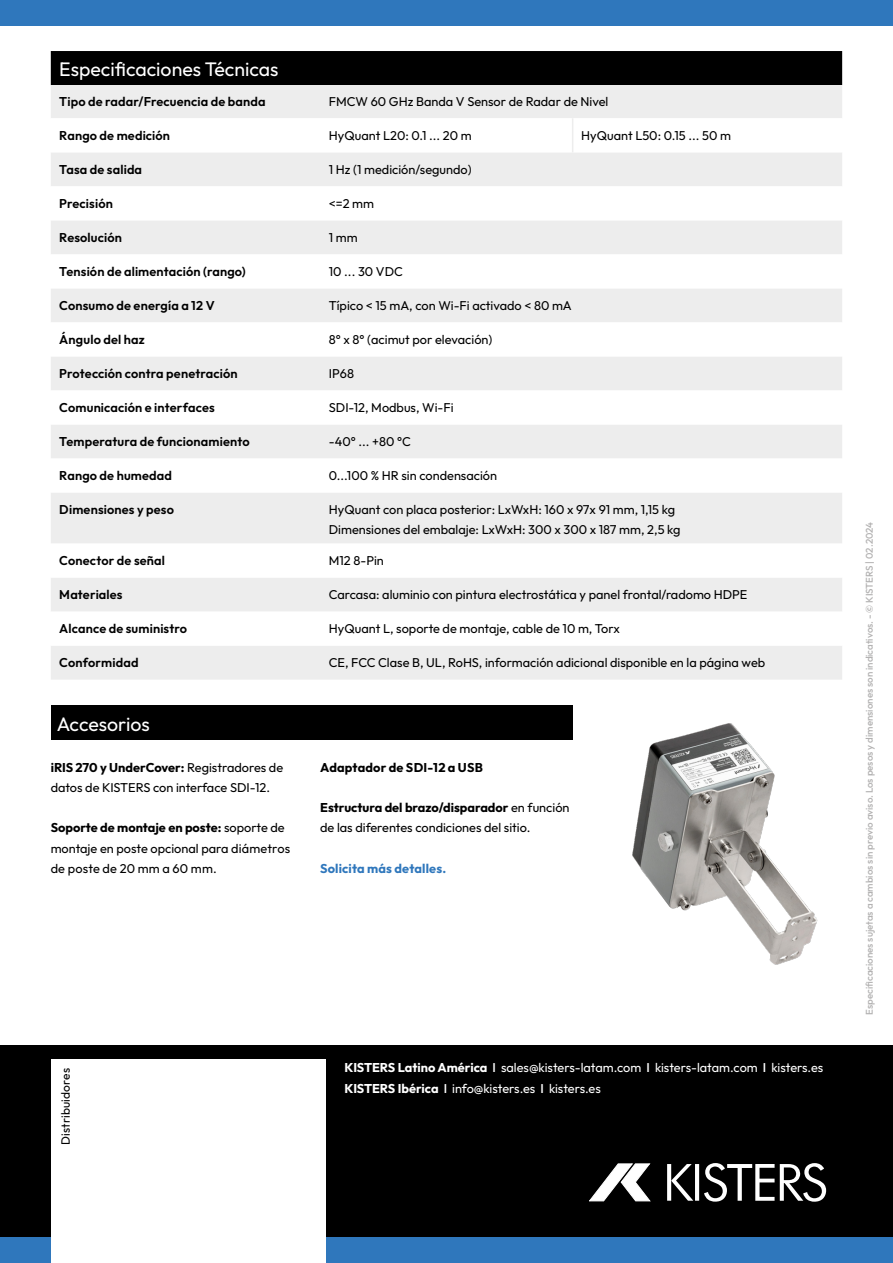
<style>
.page{position:relative;width:893px;height:1263px;background:#fff}
.page>*{position:absolute;margin:0;border:0;box-sizing:border-box;transform-origin:0 0}
.t1{font:19.5px "Outfit";color:#fff}
.t2{font:12.75px/20.2px "Outfit";color:#000}
.t3{font:600 12.75px "Outfit";letter-spacing:.01em;color:#000}
.t4{font:12.75px/20.2px "Outfit";color:#fff}
.t5{font:700 12.75px "Outfit";letter-spacing:.01em;color:#000}
.t6{font:700 12.75px "Outfit";letter-spacing:.01em;color:#2f77bc}
.t7{font:12px "Outfit";letter-spacing:.015em;color:#000}
.t8{font:500 9.75px "Outfit";color:#b3b2b2}
.s1{font-weight:700}
.s2{font-weight:500}
</style>
<div class="page">
<img style="left:632px;top:723px;width:186px;height:242px">
<div style="left:0;top:1046px;width:893px;height:217px;background:#000"></div>
<div style="left:0;top:0;width:893px;height:26px;background:#2f77bc"></div>
<div style="left:0;top:1237px;width:893px;height:26px;background:#2f77bc"></div>
<svg style="left:667px;top:1164px;width:4px;height:37px"></svg>
<svg style="left:671px;top:1164px;width:22px;height:37px"></svg>
<hr style="left:695px;top:1164px;width:4px;height:37px;background:#fff">
<svg style="left:704px;top:1163px;width:122px;height:39px"></svg>
<svg style="left:589px;top:1163px;width:61px;height:38px"></svg>
<div style="left:51px;top:1059px;width:274px;height:204px;background:#fff"></div>
<div style="left:51px;top:51px;width:791px;height:34px;background:#000"></div>
<div style="left:51px;top:85px;width:791px;height:595px;background:#ededed"></div>
<svg style="left:51px;top:118px;width:791px;height:528px"></svg>
<hr style="left:572px;top:118px;width:1px;height:34px;background:#ededed">
<div style="left:51px;top:705px;width:522px;height:34px;background:#000"></div>
<h1 class="t1" style="left:59px;top:56px;width:221px">Especificaciones Técnicas</h1>
<p class="t3" style="left:59px;top:94px;width:208px">Tipo de radar/Frecuencia de banda</p>
<p class="t2" style="left:329px;top:91px;width:281px">FMCW 60 GHz Banda V Sensor de Radar de Nivel</p>
<p class="t3" style="left:59px;top:128px;width:112px">Rango de medición</p>
<p class="t2" style="left:329px;top:125px;width:144px">HyQuant L20: 0.1 ... 20 m</p>
<p class="t2" style="left:581px;top:125px;width:151px">HyQuant L50: 0.15 ... 50 m</p>
<p class="t3" style="left:59px;top:162px;width:84px">Tasa de salida</p>
<p class="t2" style="left:329px;top:159px;width:144px">1 Hz (1 medición/segundo)</p>
<p class="t3" style="left:59px;top:196px;width:55px">Precisión</p>
<p class="t2" style="left:329px;top:193px;width:47px">&lt;=2 mm</p>
<p class="t3" style="left:59px;top:230px;width:64px">Resolución</p>
<p class="t2" style="left:329px;top:227px;width:30px">1 mm</p>
<p class="t3" style="left:59px;top:264px;width:188px">Tensión de alimentación (rango)</p>
<p class="t2" style="left:329px;top:261px;width:76px">10 ... 30 VDC</p>
<p class="t3" style="left:59px;top:298px;width:157px">Consumo de energía a 12 V</p>
<p class="t2" style="left:329px;top:295px;width:244px">Típico &lt; 15 mA, con Wi-Fi activado &lt; 80 mA</p>
<p class="t3" style="left:59px;top:332px;width:87px">Ángulo del haz</p>
<p class="t2" style="left:329px;top:329px;width:165px">8° x 8° (acimut por elevación)</p>
<p class="t3" style="left:59px;top:366px;width:180px">Protección contra penetración</p>
<p class="t2" style="left:329px;top:363px;width:27px">IP68</p>
<p class="t3" style="left:59px;top:400px;width:157px">Comunicación e interfaces</p>
<p class="t2" style="left:329px;top:397px;width:126px">SDI-12, Modbus, Wi-Fi</p>
<p class="t3" style="left:59px;top:434px;width:192px">Temperatura de funcionamiento</p>
<p class="t2" style="left:329px;top:431px;width:84px">-40° ... +80 °C</p>
<p class="t3" style="left:59px;top:468px;width:114px">Rango de humedad</p>
<p class="t2" style="left:329px;top:465px;width:170px">0...100 % HR sin condensación</p>
<p class="t3" style="left:59px;top:502px;width:116px">Dimensiones y peso</p>
<p class="t2" style="left:329px;top:499px;width:353px">HyQuant con placa posterior: LxWxH: 160 x 97x 91 mm, 1,15 kg<br>Dimensiones del embalaje: LxWxH: 300 x 300 x 187 mm, 2,5 kg</p>
<p class="t3" style="left:59px;top:553px;width:107px">Conector de señal</p>
<p class="t2" style="left:329px;top:550px;width:57px">M12 8-Pin</p>
<p class="t3" style="left:59px;top:587px;width:65px">Materiales</p>
<p class="t2" style="left:329px;top:585px;width:420px">Carcasa: aluminio con pintura electrostática y panel frontal/radomo HDPE</p>
<p class="t3" style="left:59px;top:621px;width:129px">Alcance de suministro</p>
<p class="t2" style="left:329px;top:619px;width:293px">HyQuant L, soporte de montaje, cable de 10 m, Torx</p>
<p class="t3" style="left:59px;top:655px;width:81px">Conformidad</p>
<p class="t2" style="left:329px;top:653px;width:438px">CE, FCC Clase B, UL, RoHS, información adicional disponible en la página web</p>
<h1 class="t1" style="left:57px;top:712px;width:95px">Accesorios</h1>
<p class="t2" style="left:51px;top:757px;width:234px"><span class="s1">iRIS 270 y UnderCover:</span> Registradores de datos de KISTERS con interface SDI-12.</p>
<p class="t2" style="left:51px;top:818px;width:241px"><span class="s1">Soporte de montaje en poste:</span> soporte de montaje en poste opcional para diámetros de poste de 20 mm a 60 mm.</p>
<p class="t5" style="left:320px;top:760px;width:164px">Adaptador de SDI-12 a USB</p>
<p class="t2" style="left:320px;top:798px;width:251px"><span class="s1">Estructura del brazo/disparador</span> en función de las diferentes condiciones del sitio.</p>
<p class="t6" style="left:320px;top:861px;width:127px">Solicita más detalles.</p>
<p class="t7" style="left:58px;top:1145px;width:79px;rotate:-90deg">Distribuidores</p>
<p class="t4" style="left:345px;top:1058px;width:480px"><span class="s1">KISTERS Latino América</span> <span class="s2">I</span> sales@kisters-latam.com <span class="s2">I</span> kisters-latam.com <span class="s2">I</span> kisters.es<br><span class="s1">KISTERS Ibérica</span> <span class="s2">I</span> info@kisters.es <span class="s2">I</span> kisters.es</p>
<p class="t8" style="left:864px;top:1015px;width:494px;rotate:-90deg">Especificaciones sujetas a cambios sin previo aviso. Los pesos y dimensiones son indicativos. - © KISTERS | 02.2024</p>
</div>
